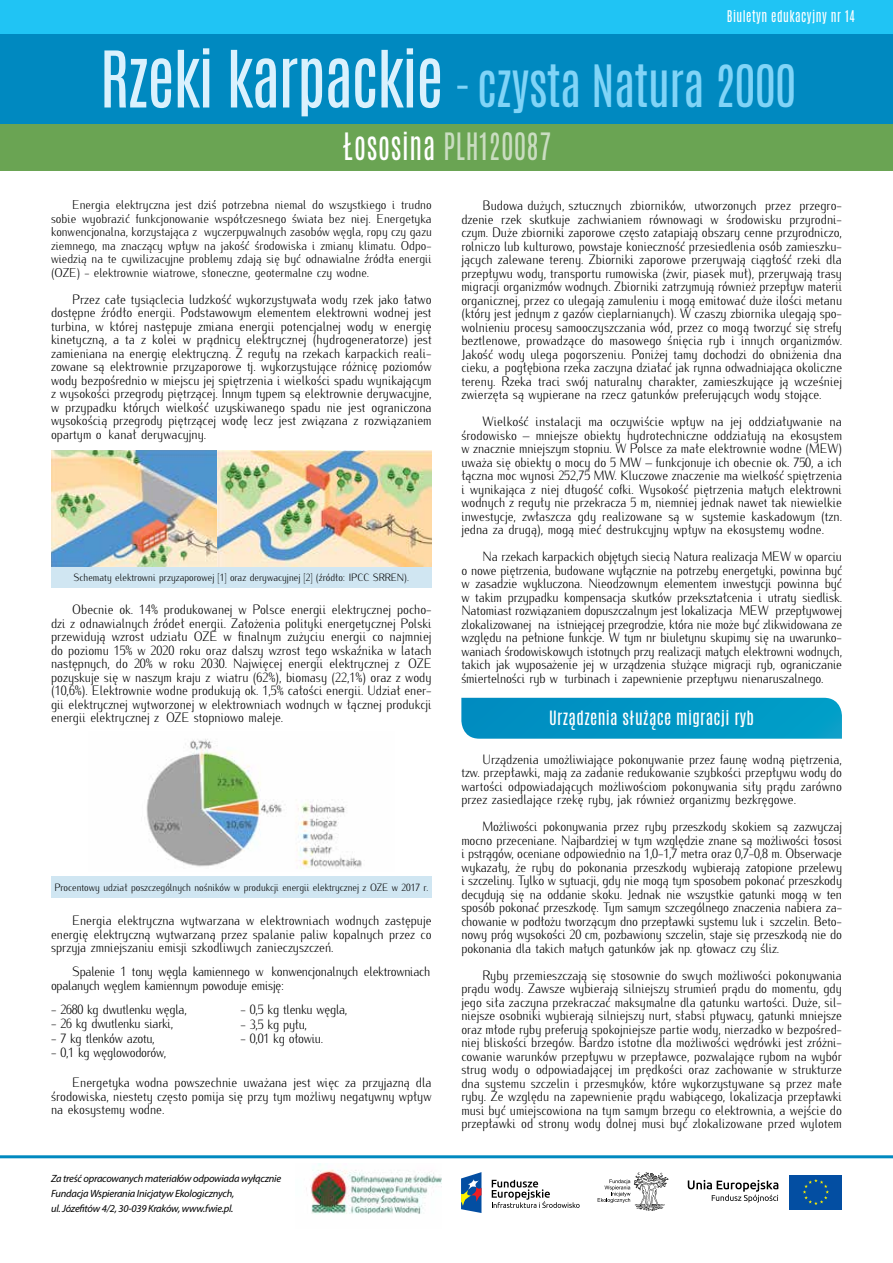
<style>
.page{position:relative;width:893px;height:1263px;background:#fff}
.page>*{position:absolute;margin:0;border:0;box-sizing:border-box;transform-origin:0 0}
.t1{font:66.3px "Antonio";letter-spacing:-.025em;color:#daf1fd;scale:.95 1}
.t2{font:48.75px "Antonio";letter-spacing:-.01em;color:#81d4f7;scale:.95 1}
.t3{font:31.5px "Antonio";letter-spacing:.03em;color:#caddc1;scale:.85 1}
.t4{font:16.5px "Antonio";letter-spacing:.02em;color:#fff}
.t5{font:300 13.5px/13.5px "Iwona Cond";color:#000;text-align:justify}
.t6{font:300 13.5px/14.2px "Iwona Cond";letter-spacing:-.02em;color:#000}
.t7{font:13.5px "Antonio";letter-spacing:.04em;color:#fff;scale:.91 1}
.t8{font:300 12.75px/13.5px "Iwona Cond";color:#000;text-align:justify}
.t9{font:300 10.5px "Iwona Cond";color:#000}
.t10{font:italic 10.5px/15px "Myriad Pro";letter-spacing:-.02em;color:#000}
.s1{color:#fff}
</style>
<div class="page">
<div style="left:0;top:33px;width:893px;height:91px;background:#0089c0"></div>
<div style="left:0;top:124px;width:893px;height:47px;background:#6aa453"></div>
<div style="left:0;top:0;width:893px;height:33px;background:#20c4f4"></div>
<svg style="left:598px;top:1172px;width:70px;height:39px"></svg>
<div style="left:790px;top:1175px;width:52px;height:34px;background:#034ea2"></div>
<svg style="left:803px;top:1179px;width:26px;height:26px"></svg>
<svg style="left:688px;top:1180px;width:90px;height:22px"></svg>
<svg style="left:461px;top:1172px;width:20px;height:41px"></svg>
<svg style="left:492px;top:1180px;width:88px;height:28px"></svg>
<hr style="left:0;top:1155px;width:893px;height:3px;background:#0089c0">
<img style="left:306px;top:1163px;width:136px;height:51px">
<div style="left:51px;top:566px;width:381px;height:21px;background:#d0e6f2"></div>
<img style="left:51px;top:451px;width:381px;height:115px">
<img style="left:146px;top:739px;width:216px;height:130px">
<div style="left:51px;top:877px;width:381px;height:21px;background:#d0e6f2"></div>
<svg style="left:461px;top:698px;width:381px;height:41px;background:#0497c5"></svg>
<p class="t7" style="left:727px;top:6px;width:142px">Biuletyn edukacyjny nr 14</p>
<h1 class="t1" style="left:100px;top:30px;width:363px">Rzeki karpackie</h1>
<h2 class="t2" style="left:456px;top:51px;width:360px">- czysta Natura 2000</h2>
<h3 class="t3" style="left:343px;top:123px;width:246px"><span class="s1">Łososina</span> PLH120087</h3>
<p class="t8" style="left:51px;top:197px;width:382px;text-indent:21px">Energia elektryczna jest dziś potrzebna niemal do wszystkiego i trudno sobie wyobrazić funkcjonowanie współczesnego świata bez niej. Energetyka konwencjonalna, korzystająca z wyczerpywalnych zasobów węgla, ropy czy gazu ziemnego, ma znaczący wpływ na jakość środowiska i zmiany klimatu. Odpo&shy;wiedzią na te cywilizacyjne problemy zdają się być odnawialne źródła energii (OZE) - elektrownie wiatrowe, słoneczne, geotermalne czy wodne.</p>
<p class="t5" style="left:51px;top:291px;width:382px;text-indent:21px">Przez całe tysiąclecia ludzkość wykorzystywała wody rzek jako łatwo dostępne źródło energii. Podstawowym elementem elektrowni wodnej jest turbina, w której następuje zmiana energii potencjalnej wody w energię kinetyczną, a ta z kolei w prądnicy elektrycznej (hydrogeneratorze) jest zamieniana na energię elektryczną. Z reguły na rzekach karpackich reali&shy;zowane są elektrownie przyzaporowe tj. wykorzystujące różnicę poziomów wody bezpośrednio w miejscu jej spiętrzenia i wielkości spadu wynikającym z wysokości przegrody piętrzącej. Innym typem są elektrownie derywacyjne, w przypadku których wielkość uzyskiwanego spadu nie jest ograniczona wysokością przegrody piętrzącej wodę lecz jest związana z rozwiązaniem opartym o kanał derywacyjny.</p>
<p class="t9" style="left:74px;top:569px;width:337px">Schematy elektrowni przyzaporowej [1] oraz derywacyjnej [2] (źródło: IPCC SRREN).</p>
<p class="t5" style="left:51px;top:602px;width:382px;text-indent:21px">Obecnie ok. 14% produkowanej w Polsce energii elektrycznej pocho&shy;dzi z odnawialnych źródeł energii. Założenia polityki energetycznej Polski przewidują wzrost udziału OZE w finalnym zużyciu energii co najmniej do poziomu 15% w 2020 roku oraz dalszy wzrost tego wskaźnika w latach następnych, do 20% w roku 2030. Najwięcej energii elektrycznej z OZE pozyskuje się w naszym kraju z wiatru (62%), biomasy (22,1%) oraz z wody (10,6%). Elektrownie wodne produkują ok. 1,5% całości energii. Udział ener&shy;gii elektrycznej wytworzonej w elektrowniach wodnych w łącznej produkcji energii elektrycznej z OZE stopniowo maleje.</p>
<p class="t9" style="left:54px;top:879px;width:375px">Procentowy udział poszczególnych nośników w produkcji energii elektrycznej z OZE w 2017 r.</p>
<p class="t5" style="left:51px;top:912px;width:382px;text-indent:21px">Energia elektryczna wytwarzana w elektrowniach wodnych zastępuje energię elektryczną wytwarzaną przez spalanie paliw kopalnych przez co sprzyja zmniejszaniu emisji szkodliwych zanieczyszczeń.</p>
<p class="t6" style="left:51px;top:963px;width:381px;text-indent:21px">Spalenie 1 tony węgla kamiennego w konwencjonalnych elektrowniach opalanych węglem kamiennym powoduje emisję:</p>
<p class="t6" style="left:51px;top:1001px;width:137px">- 2680 kg dwutlenku węgla,</p>
<p class="t6" style="left:51px;top:1015px;width:124px">- 26 kg dwutlenku siarki,</p>
<p class="t6" style="left:51px;top:1030px;width:105px">- 7 kg tlenków azotu,</p>
<p class="t6" style="left:51px;top:1044px;width:117px">- 0,1 kg węglowodorów,</p>
<p class="t6" style="left:241px;top:1001px;width:108px">- 0,5 kg tlenku węgla,</p>
<p class="t5" style="left:241px;top:1016px;width:68px">- 3,5 kg pyłu,</p>
<p class="t6" style="left:241px;top:1030px;width:84px">- 0,01 kg ołowiu.</p>
<p class="t5" style="left:51px;top:1074px;width:382px;text-indent:21px">Energetyka wodna powszechnie uważana jest więc za przyjazną dla środowiska, niestety często pomija się przy tym możliwy negatywny wpływ na ekosystemy wodne.</p>
<p class="t10" style="left:51px;top:1171px;width:232px">Za treść opracowanych materiałów odpowiada wyłącznie<br>Fundacja Wspierania Inicjatyw Ekologicznych,<br>ul. Józefitów 4/2, 30-039 Kraków, www.fwie.pl.</p>
<p class="t5" style="left:461px;top:197px;width:382px;text-indent:21px">Budowa dużych, sztucznych zbiorników, utworzonych przez przegro&shy;dzenie rzek skutkuje zachwianiem równowagi w środowisku przyrodni&shy;czym. Duże zbiorniki zaporowe często zatapiają obszary cenne przyrodniczo, rolniczo lub kulturowo, powstaje konieczność przesiedlenia osób zamieszku&shy;jących zalewane tereny. Zbiorniki zaporowe przerywają ciągłość rzeki dla przepływu wody, transportu rumowiska (żwir, piasek muł), przerywają trasy migracji organizmów wodnych. Zbiorniki zatrzymują również przepływ materii organicznej, przez co ulegają zamuleniu i mogą emitować duże ilości metanu (który jest jednym z gazów cieplarnianych). W czaszy zbiornika ulegają spo&shy;wolnieniu procesy samooczyszczania wód, przez co mogą tworzyć się strefy beztlenowe, prowadzące do masowego śnięcia ryb i innych organizmów.<br>Jakość wody ulega pogorszeniu. Poniżej tamy dochodzi do obniżenia dna cieku, a pogłębiona rzeka zaczyna działać jak rynna odwadniająca okoliczne tereny. Rzeka traci swój naturalny charakter, zamieszkujące ją wcześniej zwierzęta są wypierane na rzecz gatunków preferujących wody stojące.</p>
<p class="t5" style="left:461px;top:413px;width:382px;text-indent:21px">Wielkość instalacji ma oczywiście wpływ na jej oddziaływanie na środowisko – mniejsze obiekty hydrotechniczne oddziałują na ekosystem w znacznie mniejszym stopniu. W Polsce za małe elektrownie wodne (MEW) uważa się obiekty o mocy do 5 MW – funkcjonuje ich obecnie ok. 750, a ich łączna moc wynosi 252,75 MW. Kluczowe znaczenie ma wielkość spiętrzenia i wynikająca z niej długość cofki. Wysokość piętrzenia małych elektrowni wodnych z reguły nie przekracza 5 m, niemniej jednak nawet tak niewielkie inwestycje, zwłaszcza gdy realizowane są w systemie kaskadowym (tzn. jedna za drugą), mogą mieć destrukcyjny wpływ na ekosystemy wodne.</p>
<p class="t5" style="left:461px;top:548px;width:382px;text-indent:21px">Na rzekach karpackich objętych siecią Natura realizacja MEW w oparciu o nowe piętrzenia, budowane wyłącznie na potrzeby energetyki, powinna być w zasadzie wykluczona. Nieodzownym elementem inwestycji powinna być w takim przypadku kompensacja skutków przekształcenia i utraty siedlisk.<br>Natomiast rozwiązaniem dopuszczalnym jest lokalizacja MEW przepływowej zlokalizowanej na istniejącej przegrodzie, która nie może być zlikwidowana ze względu na pełnione funkcje. W tym nr biuletynu skupimy się na uwarunko&shy;waniach środowiskowych istotnych przy realizacji małych elektrowni wodnych, takich jak wyposażenie jej w urządzenia służące migracji ryb, ograniczanie śmiertelności ryb w turbinach i zapewnienie przepływu nienaruszalnego.</p>
<p class="t4" style="left:549px;top:705px;width:206px">Urządzenia służące migracji ryb</p>
<p class="t5" style="left:461px;top:751px;width:382px;text-indent:21px">Urządzenia umożliwiające pokonywanie przez faunę wodną piętrzenia, tzw. przepławki, mają za zadanie redukowanie szybkości przepływu wody do wartości odpowiadających możliwościom pokonywania siły prądu zarówno przez zasiedlające rzekę ryby, jak również organizmy bezkręgowe.</p>
<p class="t5" style="left:461px;top:818px;width:382px;text-indent:21px">Możliwości pokonywania przez ryby przeszkody skokiem są zazwyczaj mocno przeceniane. Najbardziej w tym względzie znane są możliwości łososi i pstrągów, oceniane odpowiednio na 1,0-1,7 metra oraz 0,7-0,8 m. Obserwacje wykazały, że ryby do pokonania przeszkody wybierają zatopione przelewy i szczeliny. Tylko w sytuacji, gdy nie mogą tym sposobem pokonać przeszkody decydują się na oddanie skoku. Jednak nie wszystkie gatunki mogą w ten sposób pokonać przeszkodę. Tym samym szczególnego znaczenia nabiera za&shy;chowanie w podłożu tworzącym dno przepławki systemu luk i szczelin. Beto&shy;nowy próg wysokości 20 cm, pozbawiony szczelin, staje się przeszkodą nie do pokonania dla takich małych gatunków jak np. głowacz czy śliz.</p>
<p class="t5" style="left:461px;top:967px;width:382px;text-indent:21px">Ryby przemieszczają się stosownie do swych możliwości pokonywania prądu wody. Zawsze wybierają silniejszy strumień prądu do momentu, gdy jego siła zaczyna przekraczać maksymalne dla gatunku wartości. Duże, sil&shy;niejsze osobniki wybierają silniejszy nurt, słabsi pływacy, gatunki mniejsze oraz młode ryby preferują spokojniejsze partie wody, nierzadko w bezpośred&shy;niej bliskości brzegów. Bardzo istotne dla możliwości wędrówki jest zróżni&shy;cowanie warunków przepływu w przepławce, pozwalające rybom na wybór strug wody o odpowiadającej im prędkości oraz zachowanie w strukturze dna systemu szczelin i przesmyków, które wykorzystywane są przez małe ryby. Ze względu na zapewnienie prądu wabiącego, lokalizacja przepławki musi być umiejscowiona na tym samym brzegu co elektrownia, a wejście do przepławki od strony wody dolnej musi być zlokalizowane przed wylotem</p>
</div>
